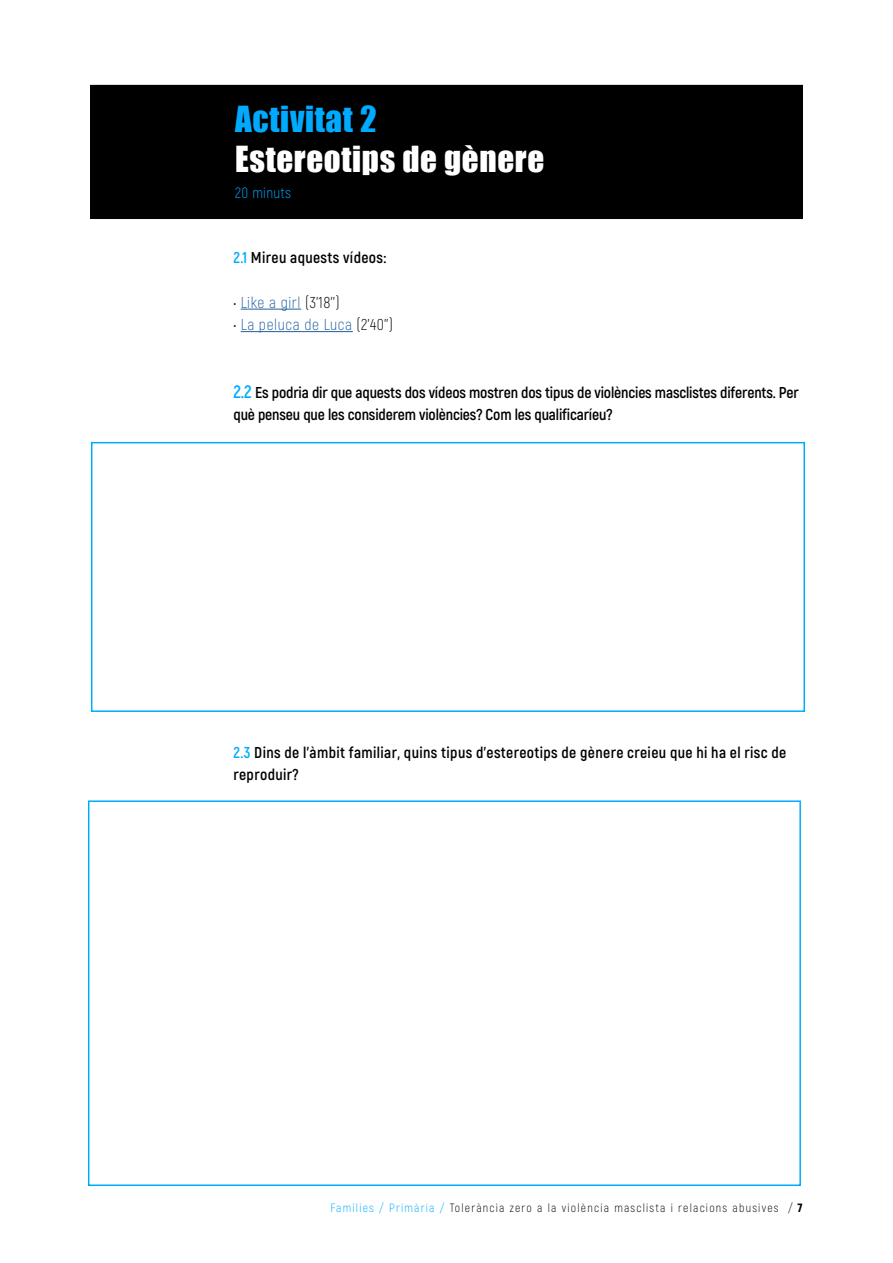
<style>
.page{position:relative;width:893px;height:1263px;background:#fff}
.page>*{position:absolute;margin:0;border:0;box-sizing:border-box;transform-origin:0 0}
.t1{font:33px "Impact";letter-spacing:.02em;color:#fff}
.t2{font:33px "Impact";letter-spacing:.02em;color:#00abff}
.t3{font:700 15.75px/22.5px "Akrobat";letter-spacing:-.01em;color:#000}
.t4{font:700 15.75px/22.5px "Akrobat";letter-spacing:.025em;color:#000}
.t5{font:300 15.75px "Akrobat";letter-spacing:.04em;color:#215e9e}
.t6{font:300 15.75px "Akrobat";letter-spacing:.04em;color:#000}
.t7{font:300 15px "Akrobat";letter-spacing:.02em;color:#00abff}
.t8{font:300 12px "Akrobat";letter-spacing:.1em;color:#000}
.s1{color:#00abff}
.s2{color:#215e9e}
.s3{color:#000}
.s4{font-size:18px;color:#00abff}
.s5{font-weight:900}
</style>
<div class="page">
<div style="left:88px;top:800px;width:713px;height:386px;border:2px solid #00abff"></div>
<div style="left:91px;top:442px;width:714px;height:270px;border:2px solid #00abff"></div>
<hr style="left:241px;top:309px;width:60px;height:1px;background:#215e9e">
<hr style="left:241px;top:331px;width:112px;height:1px;background:#215e9e">
<div style="left:91px;top:86px;width:711px;height:132px;background:#000"></div>
<div style="left:90px;top:85px;width:713px;height:134px;border:2px solid #000"></div>
<h1 class="t2" style="left:235px;top:94px;width:143px">Activitat 2</h1>
<h1 class="t1" style="left:235px;top:133px;width:311px">Estereotips de gènere</h1>
<p class="t7" style="left:235px;top:183px;width:57px">20 minuts</p>
<p class="t4" style="left:233px;top:246px;width:154px"><span class="s1">2.1</span> Mireu aquests vídeos:</p>
<p class="t6" style="left:233px;top:293px;width:108px">• <span class="s2">Like a girl</span> (3’18’’)</p>
<p class="t5" style="left:233px;top:315px;width:161px"><span class="s3">•</span> La peluca de Luca <span class="s3">(2’40’’)</span></p>
<p class="t3" style="left:233px;top:381px;width:567px"><span class="s4">2.2</span> Es podria dir que aquests dos vídeos mostren dos tipus de violències masclistes diferents. Per què penseu que les considerem violències? Com les qualificaríeu?</p>
<p class="t4" style="left:233px;top:741px;width:554px"><span class="s1">2.3</span> Dins de l’àmbit familiar, quins tipus d’estereotips de gènere creieu que hi ha el risc de reproduir?</p>
<p class="t8" style="left:330px;top:1201px;width:474px"><span class="s1">Famílies / Primària /</span> Tolerància zero a la violència masclista i relacions abusives / <span class="s5">7</span></p>
</div>
